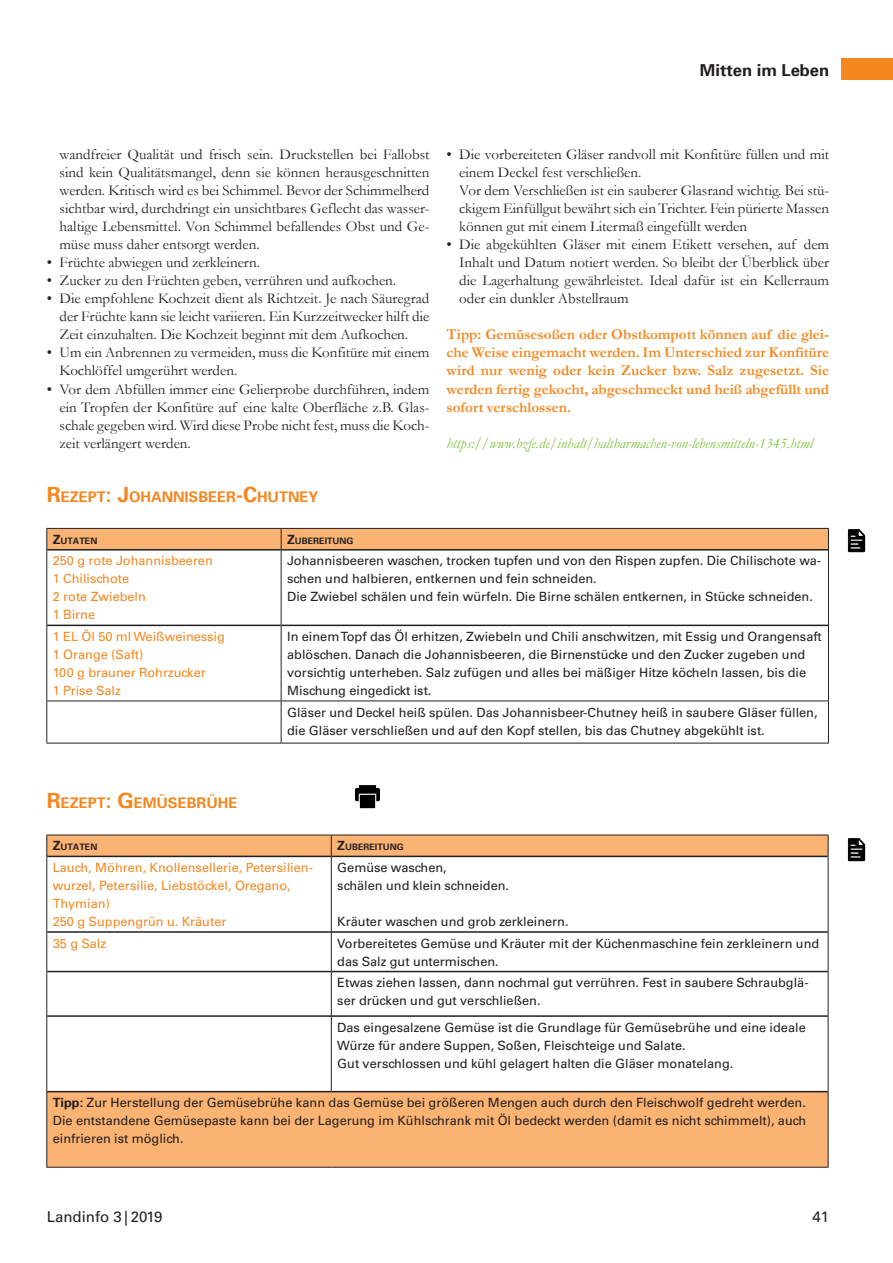
<style>
.page{position:relative;width:893px;height:1263px;background:#fff}
.page>*{position:absolute;margin:0;border:0;box-sizing:border-box;transform-origin:0 0}
.t1{font:700 16.5px "Univers 65";color:#231f20}
.t2{font:15px/18px "Garamond";color:#231f20;text-align:justify}
.t3{font:700 15px/18px "Garamond";color:#f5871f;text-align:justify}
.t4{font:italic 15px "Garamond";color:#7fc241}
.t5{font:15px "Univers";color:#231f20}
.t6{font:700 14.7px "Univers 65";color:#f5871f}
.t7{font:12.75px/18px "Univers";color:#231f20}
.t8{font:12.75px/18px "Univers";color:#f5871f}
.t9{font:700 8.85px "Univers 65";color:#231f20}
.s1{font-size:21px}
.s2{font-size:12.75px}
.s3{font-family:"Univers 65";font-weight:700}
</style>
<div class="page">
<div style="left:842px;top:58px;width:51px;height:22px;background:#f5871f"></div>
<svg style="left:47px;top:836px;width:781px;height:331px"></svg>
<hr style="left:47px;top:856px;width:284px;height:1px;background:#231f20">
<hr style="left:332px;top:856px;width:496px;height:1px;background:#231f20">
<hr style="left:47px;top:931px;width:284px;height:2px;background:#231f20">
<hr style="left:332px;top:931px;width:496px;height:2px;background:#231f20">
<hr style="left:47px;top:971px;width:284px;height:1px;background:#231f20">
<hr style="left:332px;top:971px;width:496px;height:1px;background:#231f20">
<hr style="left:47px;top:1015px;width:284px;height:2px;background:#231f20">
<hr style="left:332px;top:1015px;width:496px;height:2px;background:#231f20">
<hr style="left:47px;top:1091px;width:284px;height:1px;background:#231f20">
<hr style="left:331px;top:1091px;width:497px;height:1px;background:#231f20">
<hr style="left:46px;top:835px;width:285px;height:1px;background:#231f20">
<svg style="left:46px;top:835px;width:1px;height:21px"></svg>
<hr style="left:331px;top:835px;width:497px;height:1px;background:#231f20">
<svg style="left:331px;top:835px;width:1px;height:21px"></svg>
<svg style="left:828px;top:835px;width:1px;height:21px"></svg>
<hr style="left:46px;top:856px;width:1px;height:76px;background:#231f20">
<hr style="left:331px;top:856px;width:1px;height:76px;background:#231f20">
<hr style="left:828px;top:856px;width:1px;height:76px;background:#231f20">
<hr style="left:46px;top:932px;width:1px;height:39px;background:#231f20">
<hr style="left:331px;top:932px;width:1px;height:39px;background:#231f20">
<hr style="left:828px;top:932px;width:1px;height:39px;background:#231f20">
<hr style="left:46px;top:971px;width:1px;height:45px;background:#231f20">
<hr style="left:331px;top:971px;width:1px;height:45px;background:#231f20">
<hr style="left:828px;top:971px;width:1px;height:45px;background:#231f20">
<hr style="left:46px;top:1016px;width:1px;height:76px;background:#231f20">
<hr style="left:331px;top:1016px;width:1px;height:75px;background:#231f20">
<hr style="left:828px;top:1016px;width:1px;height:76px;background:#231f20">
<hr style="left:46px;top:1092px;width:1px;height:75px;background:#231f20">
<hr style="left:828px;top:1092px;width:1px;height:75px;background:#231f20">
<hr style="left:46px;top:1167px;width:285px;height:1px;background:#231f20">
<hr style="left:331px;top:1167px;width:497px;height:1px;background:#231f20">
<img style="left:847px;top:529px;width:19px;height:24px">
<img style="left:847px;top:838px;width:19px;height:24px">
<hr style="left:47px;top:625px;width:234px;height:1px;background:#231f20">
<hr style="left:282px;top:625px;width:546px;height:1px;background:#231f20">
<svg style="left:46px;top:528px;width:783px;height:22px;background:#e7a66b"></svg>
<hr style="left:46px;top:550px;width:1px;height:75px;background:#231f20">
<hr style="left:281px;top:550px;width:1px;height:75px;background:#231f20">
<hr style="left:828px;top:550px;width:1px;height:75px;background:#231f20">
<hr style="left:46px;top:625px;width:1px;height:75px;background:#231f20">
<hr style="left:281px;top:625px;width:1px;height:75px;background:#231f20">
<hr style="left:828px;top:625px;width:1px;height:75px;background:#231f20">
<hr style="left:46px;top:700px;width:235px;height:1px;background:#231f20">
<hr style="left:46px;top:701px;width:1px;height:42px;background:#231f20">
<hr style="left:281px;top:700px;width:548px;height:1px;background:#231f20">
<hr style="left:281px;top:701px;width:1px;height:42px;background:#231f20">
<hr style="left:828px;top:701px;width:1px;height:42px;background:#231f20">
<hr style="left:46px;top:743px;width:235px;height:1px;background:#231f20">
<hr style="left:281px;top:743px;width:548px;height:1px;background:#231f20">
<img style="left:355px;top:785px;width:25px;height:24px">
<p class="t1" style="left:700px;top:59px;width:131px">Mitten im Leben</p>
<p class="t2" style="left:60px;top:145px;width:372px">wandfreier Qualität und frisch sein. Druckstellen bei Fallobst sind kein Qualitätsmangel, denn sie können herausgeschnitten werden. Kritisch wird es bei Schimmel. Bevor der Schimmelherd sichtbar wird, durchdringt ein unsichtbares Geflecht das wasser&shy;haltige Lebensmittel. Von Schimmel befallendes Obst und Ge&shy;müse muss daher entsorgt werden.</p>
<p class="t2" style="left:47px;top:253px;width:215px">• Früchte abwiegen und zerkleinern.</p>
<p class="t2" style="left:47px;top:271px;width:351px">• Zucker zu den Früchten geben, verrühren und aufkochen.</p>
<p class="t2" style="left:60px;top:289px;width:371px;text-indent:-13px">• Die empfohlene Kochzeit dient als Richtzeit. Je nach Säuregrad der Früchte kann sie leicht variieren. Ein Kurzzeitwecker hilft die Zeit einzuhalten. Die Kochzeit beginnt mit dem Aufkochen.</p>
<p class="t2" style="left:60px;top:343px;width:371px;text-indent:-13px">• Um ein Anbrennen zu vermeiden, muss die Konfitüre mit einem<br>Kochlöffel umgerührt werden.</p>
<p class="t2" style="left:60px;top:379px;width:371px;text-indent:-13px">• Vor dem Abfüllen immer eine Gelierprobe durchführen, indem ein Tropfen der Konfitüre auf eine kalte Oberfläche z.B. Glas&shy;schale gegeben wird. Wird diese Probe nicht fest, muss die Koch&shy;zeit verlängert werden.</p>
<p class="t6" style="left:47px;top:487px;width:273px"><span class="s1">R</span>EZEPT<span class="s1">: J</span>OHANNISBEER<span class="s1">-C</span>HUTNEY</p>
<p class="t2" style="left:459px;top:145px;width:371px;text-align:left;text-indent:-13px">• Die vorbereiteten Gläser randvoll mit Konfitüre füllen und mit einem Deckel fest verschließen.<br>Vor dem Verschließen ist ein sauberer Glasrand wichtig. Bei stü&shy;ckigem Einfüllgut bewährt sich ein Trichter. Fein pürierte Massen können gut mit einem Litermaß eingefüllt werden</p>
<p class="t2" style="left:459px;top:235px;width:371px;text-indent:-13px">• Die abgekühlten Gläser mit einem Etikett versehen, auf dem Inhalt und Datum notiert werden. So bleibt der Überblick über die Lagerhaltung gewährleistet. Ideal dafür ist ein Kellerraum oder ein dunkler Abstellraum</p>
<p class="t3" style="left:446px;top:326px;width:384px">Tipp: Gemüsesoßen oder Obstkompott können auf die glei&shy;che Weise eingemacht werden. Im Unterschied zur Konfitüre wird nur wenig oder kein Zucker bzw. Salz zugesetzt. Sie werden fertig gekocht, abgeschmeckt und heiß abgefüllt und sofort verschlossen.</p>
<p class="t4" style="left:446px;top:433px;width:368px">https://www.bzfe.de/inhalt/haltbarmachen-von-lebensmitteln-1345.html</p>
<p class="t9" style="left:53px;top:535px;width:46px"><span class="s2">Z</span>UTATEN</p>
<p class="t9" style="left:287px;top:535px;width:68px"><span class="s2">Z</span>UBEREITUNG</p>
<p class="t8" style="left:53px;top:552px;width:162px">250 g rote Johannisbeeren<br>1 Chilischote<br>2 rote Zwiebeln<br>1 Birne</p>
<p class="t7" style="left:287px;top:552px;width:535px">Johannisbeeren waschen, trocken tupfen und von den Rispen zupfen. Die Chilischote wa&shy;schen und halbieren, entkernen und fein schneiden.<br>Die Zwiebel schälen und fein würfeln. Die Birne schälen entkernen, in Stücke schneiden.</p>
<p class="t8" style="left:53px;top:627px;width:174px">1 EL Öl 50 ml Weißweinessig<br>1 Orange (Saft)<br>100 g brauner Rohrzucker<br>1 Prise Salz</p>
<p class="t7" style="left:287px;top:627px;width:536px">In einem Topf das Öl erhitzen, Zwiebeln und Chili anschwitzen, mit Essig und Orangensaft ablöschen. Danach die Johannisbeeren, die Birnenstücke und den Zucker zugeben und vorsichtig unterheben. Salz zufügen und alles bei mäßiger Hitze köcheln lassen, bis die Mischung eingedickt ist.</p>
<p class="t7" style="left:287px;top:703px;width:532px">Gläser und Deckel heiß spülen. Das Johannisbeer-Chutney heiß in saubere Gläser füllen, die Gläser verschließen und auf den Kopf stellen, bis das Chutney abgekühlt ist.</p>
<p class="t6" style="left:47px;top:793px;width:192px"><span class="s1">R</span>EZEPT<span class="s1">: G</span>EMÜSEBRÜHE</p>
<p class="t9" style="left:53px;top:841px;width:46px"><span class="s2">Z</span>UTATEN</p>
<p class="t9" style="left:337px;top:841px;width:68px"><span class="s2">Z</span>UBEREITUNG</p>
<p class="t8" style="left:53px;top:858px;width:262px">Lauch, Möhren, Knollensellerie, Petersilien&shy;wurzel, Petersilie, Liebstöckel, Oregano,<br>Thymian)<br>250 g Suppengrün u. Kräuter</p>
<p class="t7" style="left:337px;top:858px;width:173px">Gemüse waschen,<br>schälen und klein schneiden.</p>
<p class="t7" style="left:337px;top:912px;width:233px">Kräuter waschen und grob zerkleinern.</p>
<p class="t8" style="left:53px;top:934px;width:55px">35 g Salz</p>
<p class="t7" style="left:337px;top:934px;width:483px">Vorbereitetes Gemüse und Kräuter mit der Küchenmaschine fein zerkleinern und das Salz gut untermischen.</p>
<p class="t7" style="left:337px;top:974px;width:473px">Etwas ziehen lassen, dann nochmal gut verrühren. Fest in saubere Schraubglä&shy;ser drücken und gut verschließen.</p>
<p class="t7" style="left:337px;top:1018px;width:470px">Das eingesalzene Gemüse ist die Grundlage für Gemüsebrühe und eine ideale<br>Würze für andere Suppen, Soßen, Fleischteige und Salate.<br>Gut verschlossen und kühl gelagert halten die Gläser monatelang.</p>
<p class="t7" style="left:53px;top:1094px;width:755px;text-align:justify"><span class="s3">Tipp:</span> Zur Herstellung der Gemüsebrühe kann das Gemüse bei größeren Mengen auch durch den Fleischwolf gedreht werden.<br>Die entstandene Gemüsepaste kann bei der Lagerung im Kühlschrank mit Öl bedeckt werden (damit es nicht schimmelt), auch einfrieren ist möglich.</p>
<p class="t5" style="left:47px;top:1207px;width:117px">Landinfo 3 | 2019</p>
<p class="t5" style="left:812px;top:1207px;width:18px">41</p>
</div>
